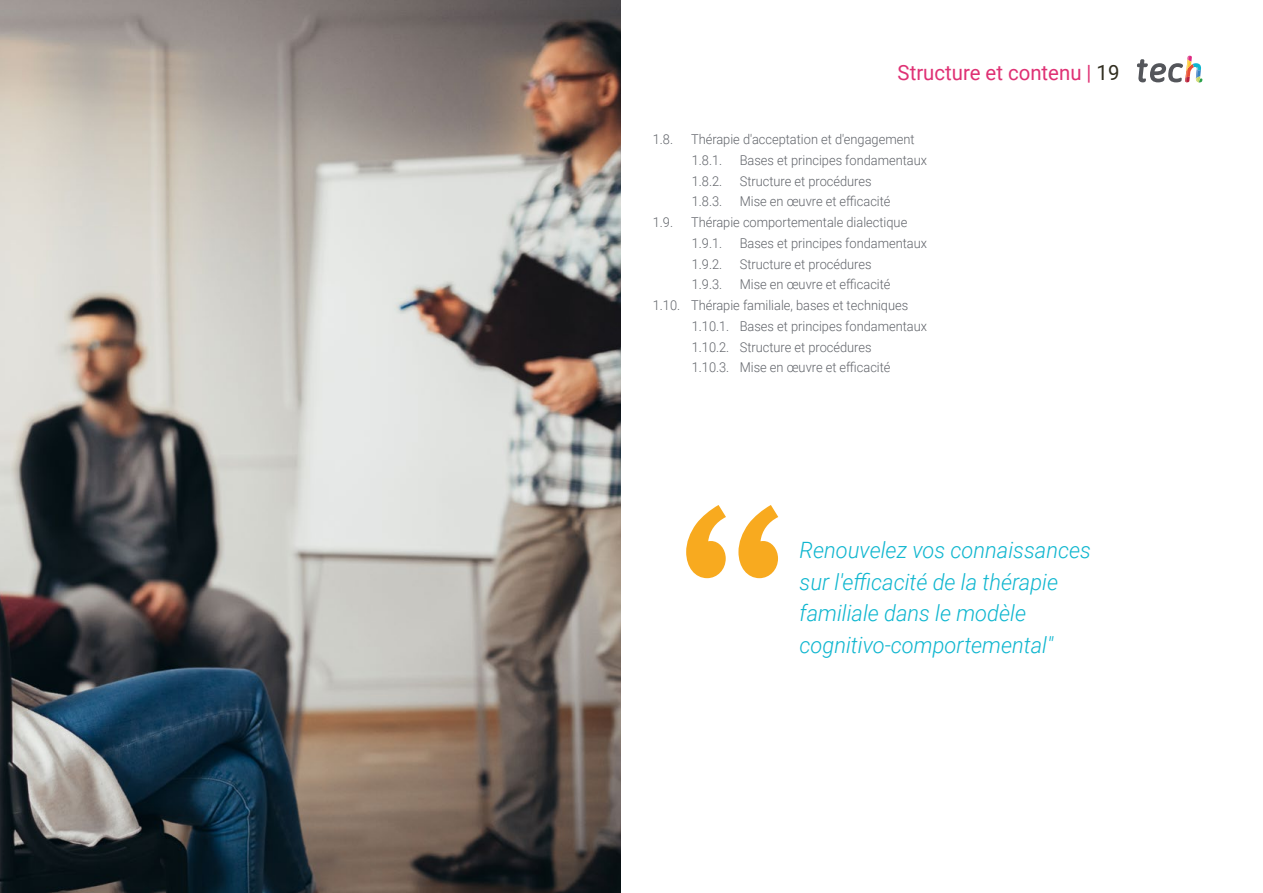
<style>
.page{position:relative;width:1263px;height:893px;background:#fff}
.page>*{position:absolute;margin:0;border:0;box-sizing:border-box;transform-origin:0 0}
.t1{font:italic 300 22.5px/31.5px "Roboto";color:#0fb6cf}
.t2{font:21px "Roboto";color:#df3174}
.t3{font:300 13.5px/20.7px "Roboto";color:#61646a;scale:.95 1}
.s1{color:#312e20}
</style>
<div class="page">
<img style="left:0;top:0;width:621px;height:893px">
<svg style="left:1137px;top:56px;width:65px;height:27px"></svg>
<svg style="left:686px;top:505px;width:92px;height:73px"></svg>
<h2 class="t2" style="left:898px;top:57px;width:223px">Structure et contenu | <span class="s1">19</span></h2>
<p class="t3" style="left:653px;top:128px;width:23px">1.8.</p>
<p class="t3" style="left:691px;top:128px;width:237px">Thérapie d'acceptation et d'engagement<br>1.8.1.</p>
<p class="t3" style="left:740px;top:149px;width:199px">Bases et principes fondamentaux</p>
<p class="t3" style="left:692px;top:170px;width:34px">1.8.2.</p>
<p class="t3" style="left:740px;top:170px;width:140px">Structure et procédures</p>
<p class="t3" style="left:692px;top:191px;width:34px">1.8.3.</p>
<p class="t3" style="left:740px;top:191px;width:160px">Mise en œuvre et efficacité</p>
<p class="t3" style="left:653px;top:211px;width:23px">1.9.</p>
<p class="t3" style="left:691px;top:211px;width:229px">Thérapie comportementale dialectique<br>1.9.1.</p>
<p class="t3" style="left:740px;top:232px;width:199px">Bases et principes fondamentaux</p>
<p class="t3" style="left:692px;top:253px;width:34px">1.9.2.</p>
<p class="t3" style="left:740px;top:253px;width:140px">Structure et procédures</p>
<p class="t3" style="left:692px;top:274px;width:34px">1.9.3.</p>
<p class="t3" style="left:740px;top:274px;width:160px">Mise en œuvre et efficacité</p>
<p class="t3" style="left:653px;top:294px;width:270px">1.10. Thérapie familiale, bases et techniques</p>
<p class="t3" style="left:692px;top:315px;width:249px">1.10.1. Bases et principes fondamentaux</p>
<p class="t3" style="left:692px;top:336px;width:191px">1.10.2. Structure et procédures</p>
<p class="t3" style="left:692px;top:357px;width:211px">1.10.3. Mise en œuvre et efficacité</p>
<h1 class="t1" style="left:799px;top:534px;width:293px">Renouvelez vos connaissances sur l'efficacité de la thérapie familiale dans le modèle cognitivo-comportemental"</h1>
</div>
